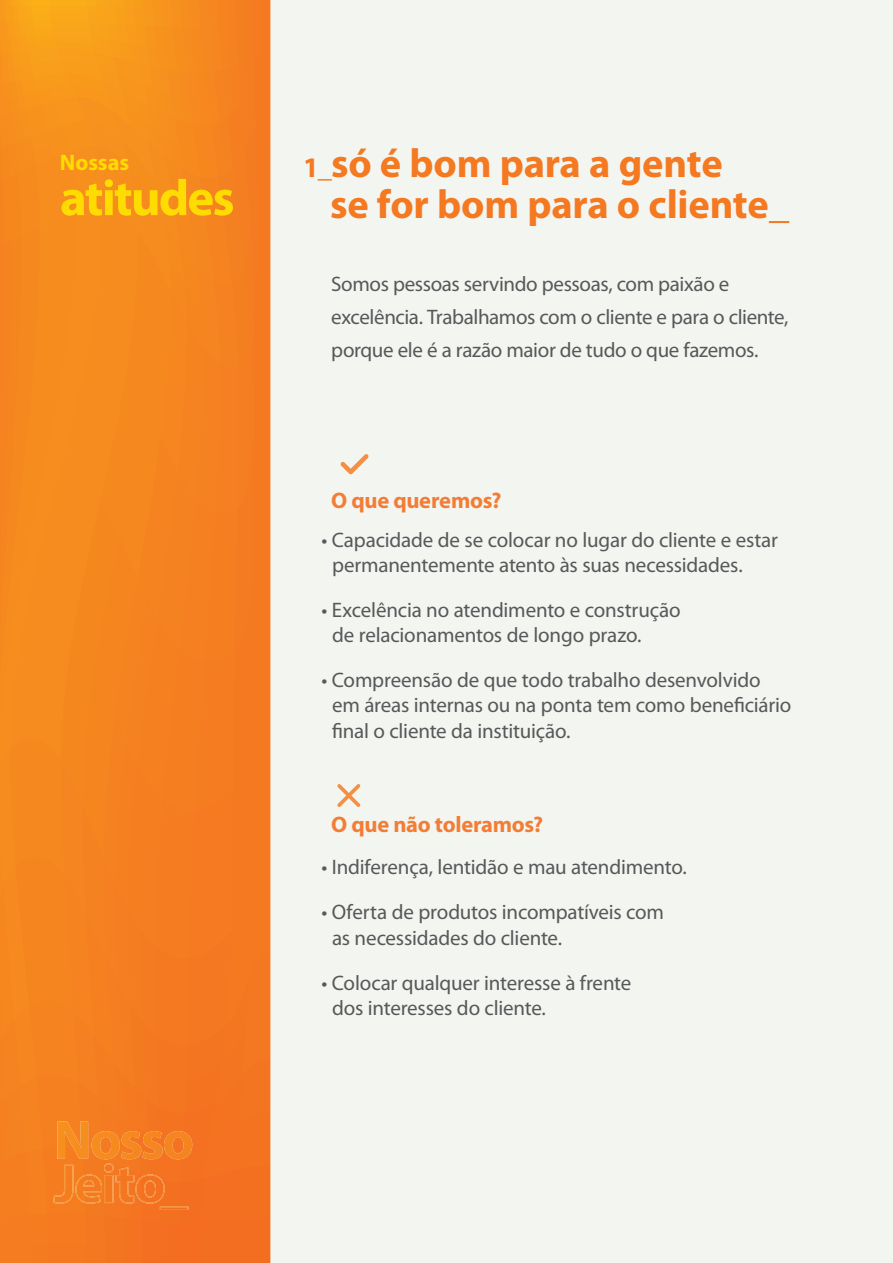
<style>
.page{position:relative;width:893px;height:1263px;background:#f3f5f0}
.page>*{position:absolute;margin:0;border:0;box-sizing:border-box;transform-origin:0 0}
.t1{font:700 51px "Myriad Pro";letter-spacing:-.035em;color:#ffdc01}
.t2{font:700 40.5px/41.4px "Myriad Pro";letter-spacing:-.005em;color:#f47921}
.t3{font:700 22.5px "Myriad Pro";letter-spacing:-.01em;color:#f37d35}
.t4{font:700 22.5px "Myriad Pro";letter-spacing:-.005em;color:#ffdc01}
.t5{font:21px/25.2px "Myriad Pro";letter-spacing:-.01em;color:#57585a}
.s1{font-size:28.5px}
</style>
<div class="page">
<svg style="left:0;top:0;width:270px;height:1263px;background:#f5831f"></svg>
<svg style="left:340px;top:454px;width:29px;height:20px"></svg>
<svg style="left:337px;top:784px;width:23px;height:23px"></svg>
<img style="left:57px;top:1121px;width:31px;height:38px">
<img style="left:92px;top:1131px;width:100px;height:28px">
<img style="left:53px;top:1165px;width:21px;height:39px">
<img style="left:75px;top:1174px;width:27px;height:29px">
<img style="left:104px;top:1163px;width:10px;height:40px">
<img style="left:116px;top:1167px;width:18px;height:36px">
<img style="left:135px;top:1174px;width:30px;height:30px">
<img style="left:160px;top:1206px;width:28px;height:4px">
<p class="t4" style="left:60px;top:149px;width:71px">Nossas</p>
<h2 class="t2" style="left:330px;top:143px;width:461px;text-indent:-27px"><span class="s1">1_</span>só é bom para a gente<br>se for bom para o cliente_</h2>
<h1 class="t1" style="left:60px;top:169px;width:176px">atitudes</h1>
<p class="t5" style="left:331px;top:267px;width:459px;line-height:33px">Somos pessoas servindo pessoas, com paixão e excelência. Trabalhamos com o cliente e para o cliente, porque ele é a razão maior de tudo o que fazemos.</p>
<p class="t3" style="left:331px;top:488px;width:172px">O que queremos?</p>
<p class="t5" style="left:332px;top:527px;width:447px;text-indent:-10px">• Capacidade de se colocar no lugar do cliente e estar permanentemente atento às suas necessidades.</p>
<p class="t5" style="left:332px;top:598px;width:350px;text-indent:-10px">• Excelência no atendimento e construção de relacionamentos de longo prazo.</p>
<p class="t5" style="left:332px;top:668px;width:461px;text-indent:-10px">• Compreensão de que todo trabalho desenvolvido em áreas internas ou na ponta tem como beneficiário final o cliente da instituição.</p>
<p class="t3" style="left:331px;top:812px;width:214px">O que não toleramos?</p>
<p class="t5" style="left:322px;top:855px;width:367px">• Indiferença, lentidão e mau atendimento.</p>
<p class="t5" style="left:332px;top:900px;width:334px;text-indent:-10px">• Oferta de produtos incompatíveis com as necessidades do cliente.</p>
<p class="t5" style="left:332px;top:970px;width:301px;text-indent:-10px">• Colocar qualquer interesse à frente dos interesses do cliente.</p>
</div>
